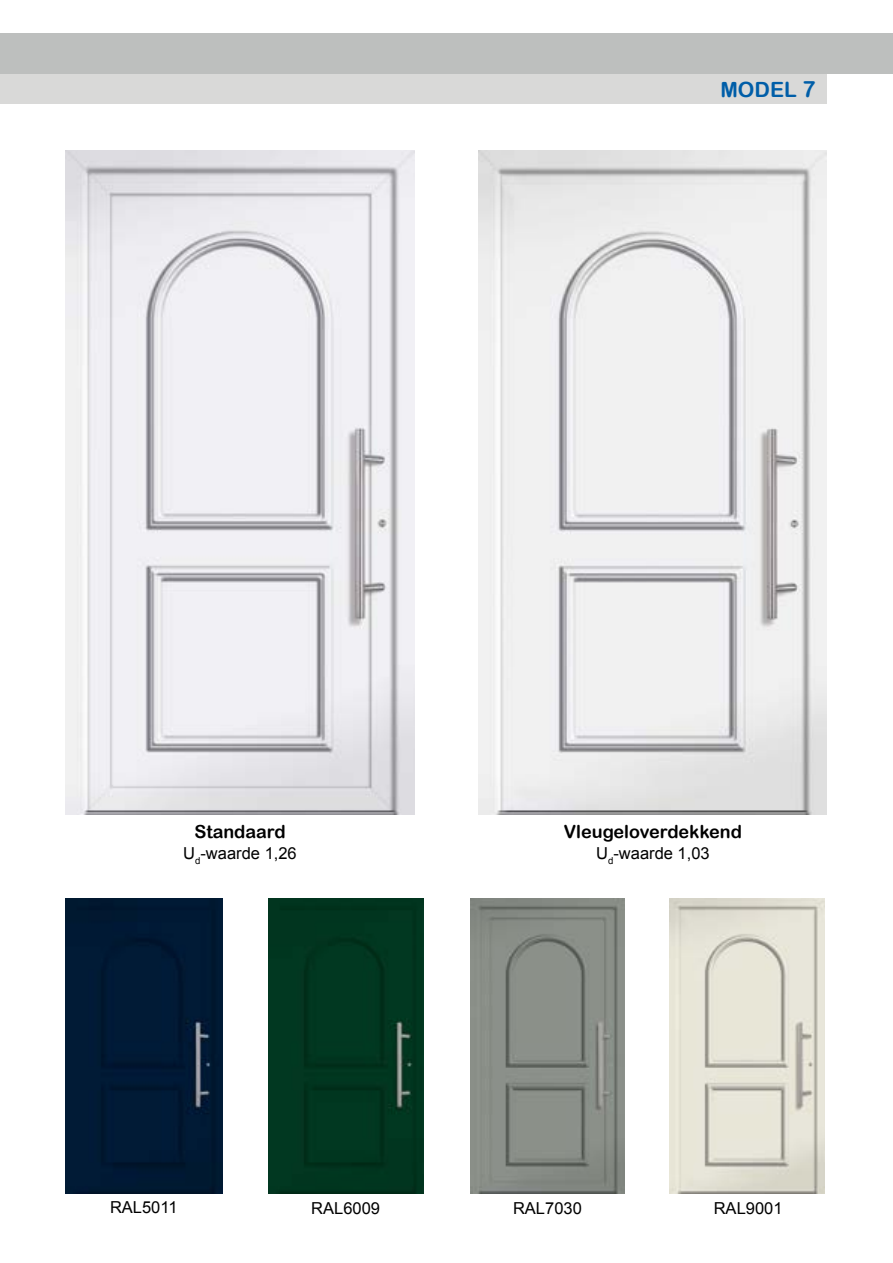
<style>
.page{position:relative;width:893px;height:1263px;background:#fff}
.page>*{position:absolute;margin:0;border:0;box-sizing:border-box;transform-origin:0 0}
.t1{font:21px "Arial Rounded MT Bold";color:#005ea8}
.t2{font:18px "Arial Rounded MT Bold";color:#000}
.t3{font:16.5px "Arial";color:#000}
.s1{font-size:22.5px}
</style>
<div class="page">
<div style="left:0;top:74px;width:827px;height:30px;background:#d9d9d8"></div>
<div style="left:0;top:33px;width:893px;height:41px;background:#bdbfbe"></div>
<div style="left:269px;top:898px;width:154px;height:295px;background:#013721"></div>
<img style="left:470px;top:898px;width:155px;height:295px">
<img style="left:670px;top:898px;width:154px;height:295px">
<img style="left:479px;top:150px;width:348px;height:664px">
<img style="left:66px;top:150px;width:348px;height:664px">
<img style="left:66px;top:898px;width:156px;height:295px">
<p class="t1" style="left:720px;top:78px;width:96px">Model <span class="s1">7</span></p>
<p class="t2" style="left:194px;top:821px;width:93px">Standaard</p>
<p class="t2" style="left:564px;top:821px;width:180px">Vleugeloverdekkend</p>
<p class="t3" style="left:183px;top:842px;width:115px">U<sub>d</sub>-waarde 1,26</p>
<p class="t3" style="left:596px;top:842px;width:115px">U<sub>d</sub>-waarde 1,03</p>
<p class="t3" style="left:110px;top:1196px;width:69px">RAL5011</p>
<p class="t3" style="left:311px;top:1197px;width:70px">RAL6009</p>
<p class="t3" style="left:513px;top:1197px;width:70px">RAL7030</p>
<p class="t3" style="left:714px;top:1197px;width:70px">RAL9001</p>
</div>
